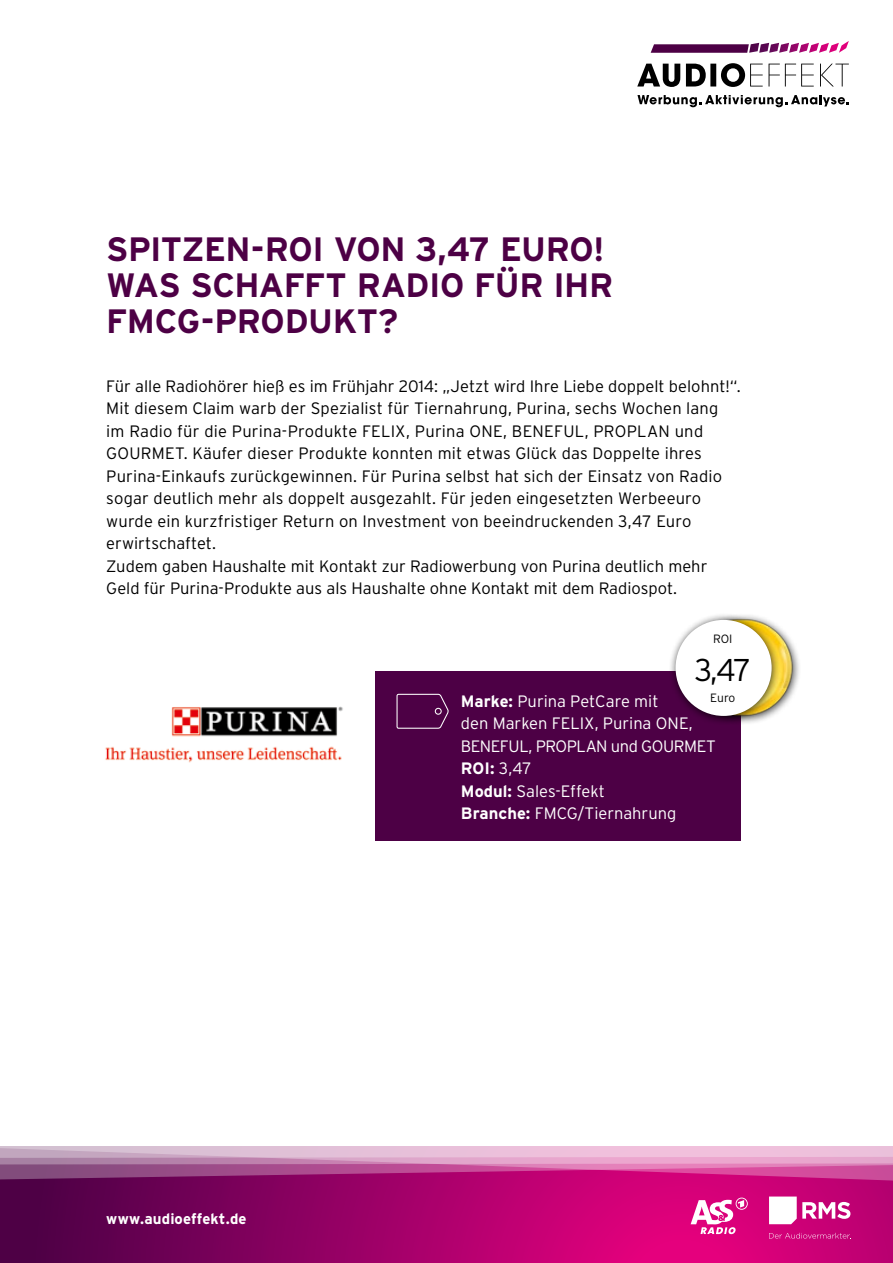
<style>
.page{position:relative;width:893px;height:1263px;background:#fff}
.page>*{position:absolute;margin:0;border:0;box-sizing:border-box;transform-origin:0 0}
.t1{font:700 33.75px/36px "Interstate";letter-spacing:-.015em;color:#4d0045;text-align:justify}
.t2{font:300 31.5px "Interstate";color:#000}
.t3{font:300 16.5px/22.5px "Interstate";letter-spacing:.005em;color:#000}
.t4{font:300 16.5px/22.5px "Interstate";letter-spacing:-.005em;color:#fff}
.t5{font:700 15px "Interstate";color:#fff}
.t6{font:300 12px "Interstate";letter-spacing:-.01em;color:#000}
.s1{font-weight:700}
</style>
<div class="page">
<svg style="left:0;top:1188px;width:893px;height:75px;background:#9f0066"></svg>
<svg style="left:0;top:1164px;width:893px;height:24px;background:#ac267c"></svg>
<svg style="left:0;top:1146px;width:893px;height:18px;background:#ddaecd"></svg>
<svg style="left:651px;top:41px;width:198px;height:12px"></svg>
<svg style="left:637px;top:63px;width:212px;height:24px"></svg>
<svg style="left:637px;top:95px;width:212px;height:12px"></svg>
<svg style="left:691px;top:1197px;width:57px;height:37px"></svg>
<svg style="left:769px;top:1196px;width:81px;height:28px"></svg>
<svg style="left:769px;top:1233px;width:82px;height:6px"></svg>
<img style="left:105px;top:679px;width:271px;height:108px">
<div style="left:376px;top:671px;width:365px;height:169px;background:#4d0045"></div>
<img style="left:781px;top:629px;width:18px;height:80px">
<div style="left:668px;top:612px;width:113px;height:113px;background:#000;opacity:.75"></div>
<div style="left:676px;top:620px;width:96px;height:96px;background:#fff;border-radius:50%"></div>
<svg style="left:396px;top:693px;width:53px;height:36px"></svg>
<div style="left:435px;top:708px;width:7px;height:7px;border:1px solid #fff;border-radius:50%"></div>
<h1 class="t1" style="left:106px;top:231px;width:500px">SPITZEN-ROI VON 3,47 EURO!<br>WAS SCHAFFT RADIO FÜR I HR FMCG-PRO</h1>
<h1 class="t1" style="left:285px;top:303px;width:115px">DUKT?</h1>
<p class="t3" style="left:106px;top:374px;width:636px">Für alle Radiohörer hieß es im Frühjahr 2014: „Jetzt wird Ihre Liebe doppelt belohnt!“.<br>Mit diesem Claim warb der Spezialist für Tiernahrung, Purina, sechs Wochen lang im Radio für die Purina-Produkte FELIX, Purina ONE, BENEFUL, PROPLAN und GOURMET. Käufer dieser Produkte konnten mit etwas Glück das Doppelte ihres Purina-Einkaufs zurückgewinnen. Für Purina selbst hat sich der Einsatz von Radio sogar deutlich mehr als doppelt ausgezahlt. Für jeden eingesetzten Werbeeuro wurde ein kurzfristiger Return on Investment von beeindruckenden 3,47 Euro erwirtschaftet.<br>Zudem gaben Haushalte mit Kontakt zur Radiowerbung von Purina deutlich mehr Geld für Purina-Produkte aus als Haushalte ohne Kontakt mit dem Radiospot.</p>
<p class="t5" style="left:106px;top:1209px;width:142px">WWW.AUDIOEFFEKT.DE</p>
<p class="t6" style="left:713px;top:632px;width:21px">ROI</p>
<h2 class="t2" style="left:694px;top:651px;width:58px">3,47</h2>
<p class="t6" style="left:710px;top:690px;width:27px">Euro</p>
<p class="t4" style="left:461px;top:689px;width:256px"><span class="s1">MARKE:</span> Purina PetCare mit<br>den Marken FELIX, Purina ONE,<br>BENEFUL, PROPLAN und GOURMET<br><span class="s1">ROI:</span> 3,47<br><span class="s1">MODUL:</span> Sales-Effekt<br><span class="s1">BRANCHE:</span> FMCG/Tiernahrung</p>
</div>
